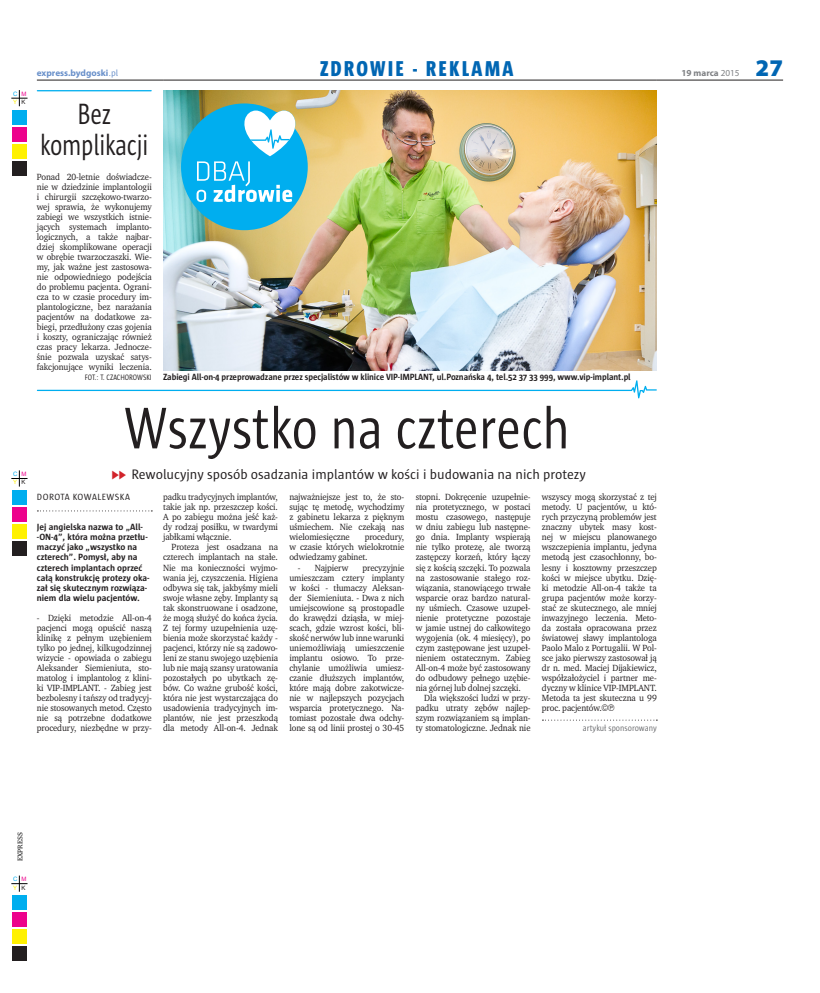
<style>
.page{position:relative;width:820px;height:993px;background:#fff}
.page>*{position:absolute;margin:0;border:0;box-sizing:border-box;transform-origin:0 0}
.N_201_Tytuł_60pt_Reg{font:60px "Sun CE";color:#231f20;scale:.85 1}
.N_202_Tytuł_30pt_Reg{font:30px/31px "Sun CE";letter-spacing:-.01em;color:#231f20;text-align:center;scale:.79 1}
.N_999_data_nieparz{font:900 24px "Myriad Pro";color:#0166b3}
.N_999_pagina_tytul{font:800 22px "Sun Cd CE";letter-spacing:.1em;color:#0166b3}
.N_205_Podtytuł_duzy{font:14px "Sun CE";color:#231f20}
.N_001_akapit{font:9.2px/10px "Charter Pl";letter-spacing:-.01em;color:#231f20;text-align:justify;scale:.94 1}
.N_006_fot_samodzieln{font:9.2px/10px "Charter Pl";letter-spacing:-.01em;color:#231f20;text-align:justify;scale:.94 1}
.N_001_1_akapit{font:9.2px/10px "Charter Pl";letter-spacing:-.01em;color:#231f20;text-align:justify;scale:.94 1}
.N_004_glowka{font:700 9.2px/10px "Sun CE";color:#231f20}
.N_006_fot_podpis{font:700 9.2px "Sun CE";letter-spacing:-.01em;color:#231f20;scale:.96 1}
.N_999_opis_nieparz{font:700 9.2px "Myriad Pro";color:#6990ca}
.N_003_autor{font:9.2px "Sun CE";letter-spacing:.05em;color:#231f20}
.N_999_data_nieparz-2{font:700 9.2px "Myriad Pro";color:#808285}
.N_005_mail_autora{font:9px "Sun CE";color:#6c6d70;scale:.9 1}
.N_006_fot_samodzieln-2{font:8px "Sun CE";color:#231f20;scale:.85 1}
.t1{font:7px "Charter Pl";color:#000}
.t2{font:6px "Arial";color:#00aeef}
.t3{font:6px "Arial";color:#ed028c}
.t4{font:6px "Arial";color:#fff101}
.t5{font:6px "Arial";color:#231f20}
.s1{font-family:"Sun CE";font-weight:400}
.s2{font-weight:400}
.s3{font-family:"Painter Man Regular"}
</style>
<div class="page">
<div style="left:12px;top:110px;width:14px;height:14px;background:#00aeef"></div>
<div style="left:12px;top:127px;width:14px;height:14px;background:#ed028c"></div>
<div style="left:12px;top:144px;width:14px;height:14px;background:#fff101"></div>
<div style="left:12px;top:161px;width:14px;height:14px;background:#231f20"></div>
<svg style="left:11px;top:90px;width:16px;height:16px"></svg>
<div style="left:12px;top:490px;width:14px;height:14px;background:#00aeef"></div>
<div style="left:12px;top:507px;width:14px;height:14px;background:#ed028c"></div>
<div style="left:12px;top:524px;width:14px;height:14px;background:#fff101"></div>
<div style="left:12px;top:541px;width:14px;height:14px;background:#231f20"></div>
<svg style="left:11px;top:470px;width:16px;height:16px"></svg>
<div style="left:12px;top:895px;width:14px;height:14px;background:#00aeef"></div>
<div style="left:12px;top:912px;width:14px;height:14px;background:#ed028c"></div>
<div style="left:12px;top:929px;width:14px;height:14px;background:#fff101"></div>
<div style="left:12px;top:946px;width:14px;height:14px;background:#231f20"></div>
<svg style="left:11px;top:875px;width:16px;height:16px"></svg>
<hr style="left:37px;top:80px;width:126px;height:1px;background:#231f20">
<hr style="left:163px;top:80px;width:493px;height:1px;background:#231f20">
<hr style="left:656px;top:80px;width:126px;height:1px;background:#231f20">
<svg style="left:37px;top:510px;width:115px;height:1px"></svg>
<svg style="left:542px;top:719px;width:115px;height:1px"></svg>
<svg style="left:37px;top:380px;width:619px;height:18px"></svg>
<img style="left:163px;top:90px;width:493px;height:280px">
<hr style="left:37px;top:90px;width:114px;height:1px;background:#00aeef">
<div style="left:181px;top:103px;width:126px;height:127px;background:#00aeef;border-radius:50%"></div>
<svg style="left:196px;top:110px;width:101px;height:92px"></svg>
<p class="t2" style="left:13px;top:90px;width:6px">C</p>
<p class="t3" style="left:21px;top:90px;width:6px">M</p>
<p class="t4" style="left:13px;top:98px;width:6px">Y</p>
<p class="t5" style="left:21px;top:98px;width:6px">K</p>
<p class="t2" style="left:13px;top:470px;width:6px">C</p>
<p class="t3" style="left:21px;top:470px;width:6px">M</p>
<p class="t4" style="left:13px;top:478px;width:6px">Y</p>
<p class="t5" style="left:21px;top:478px;width:6px">K</p>
<p class="N_999_opis_nieparz" style="left:37px;top:67px;width:83px">express.bydgoski<span class="s1">.pl</span></p>
<p class="N_999_pagina_tytul" style="left:320px;top:56px;width:195px">ZDROWIE - REKLAMA</p>
<p class="N_999_data_nieparz-2" style="left:681px;top:67px;width:60px">19 marca <span class="s2">2015</span></p>
<p class="N_999_data_nieparz" style="left:755px;top:54px;width:29px">27</p>
<p class="N_202_Tytuł_30pt_Reg" style="left:40px;top:98px;width:138px">Bez komplikacji</p>
<p class="N_006_fot_samodzieln" style="left:37px;top:172px;width:124px">Ponad 20-letnie doświadcze&shy;nie w dziedzinie implantologii i chirurgii szczękowo-twarzo&shy;wej sprawia, że wykonujemy zabiegi we wszystkich istnie&shy;jących systemach implanto&shy;logicznych, a także najbar&shy;dziej skomplikowane operacji w obrębie twarzoczaszki. Wie&shy;my, jak ważne jest zastosowa&shy;nie odpowiedniego podejścia do problemu pacjenta. Ograni&shy;cza to w czasie procedury im&shy;plantologiczne, bez narażania pacjentów na dodatkowe za&shy;biegi, przedłużony czas gojenia i koszty, ograniczając również czas pracy lekarza. Jednocze&shy;śnie pozwala uzyskać satys&shy;fakcjonujące wyniki leczenia.</p>
<p class="N_006_fot_samodzieln-2" style="left:85px;top:373px;width:80px">FOT.: T. CZACHOROWSKI</p>
<p class="N_006_fot_podpis" style="left:163px;top:372px;width:488px">Zabiegi All-on-4 przeprowadzane przez specjalistów w klinice VIP-IMPLANT, ul.Poznańska 4, tel.52 37 33 999, www.vip-implant.pl</p>
<p class="N_201_Tytuł_60pt_Reg" style="left:124px;top:395px;width:526px">Wszystko na czterech</p>
<p class="N_205_Podtytuł_duzy" style="left:131px;top:467px;width:455px">Rewolucyjny sposób osadzania implantów w kości i budowania na nich protezy</p>
<p class="N_003_autor" style="left:37px;top:492px;width:94px">DOROTA KOWALEWSKA</p>
<p class="N_004_glowka" style="left:37px;top:522px;width:114px">Jej angielska nazwa to „All--ON-4”, która można przetłu&shy;maczyć jako „wszystko na czterech”. Pomysł, aby na czterech implantach oprzeć całą konstrukcję protezy oka&shy;zał się skutecznym rozwiąza&shy;niem dla wielu pacjentów.</p>
<p class="N_001_1_akapit" style="left:37px;top:612px;width:124px">- Dzięki metodzie All-on-4 pacjenci mogą opuścić naszą klinikę z pełnym uzębieniem tylko po jednej, kilkugodzinnej wizycie - opowiada o zabiegu Aleksander Siemieniuta, sto&shy;matolog i implantolog z klini&shy;ki VIP-IMPLANT. - Zabieg jest bezbolesny i tańszy od tradycyj&shy;nie stosowanych metod. Często nie są potrzebne dodatkowe procedury, niezbędne w przy-</p>
<p class="N_001_1_akapit" style="left:163px;top:492px;width:124px">padku tradycyjnych implantów, takie jak np. przeszczep kości.<br>A po zabiegu można jeść każ&shy;dy rodzaj posiłku, w twardymi jabłkami włącznie.</p>
<p class="N_001_akapit" style="left:163px;top:542px;width:124px;text-indent:9px">Proteza jest osadzana na czterech implantach na stałe.<br>Nie ma konieczności wyjmo&shy;wania jej, czyszczenia. Higiena odbywa się tak, jakbyśmy mieli swoje własne zęby. Implanty są tak skonstruowane i osadzone, że mogą służyć do końca życia.<br>Z tej formy uzupełnienia uzę&shy;bienia może skorzystać każdy - pacjenci, którzy nie są zadowo&shy;leni ze stanu swojego uzębienia lub nie mają szansy uratowania pozostałych po ubytkach zę&shy;bów. Co ważne grubość kości, która nie jest wystarczająca do usadowienia tradycyjnych im&shy;plantów, nie jest przeszkodą dla metody All-on-4. Jednak</p>
<p class="N_001_akapit" style="left:415px;top:492px;width:124px">stopni. Dokręcenie uzupełnie&shy;nia protetycznego, w postaci mostu czasowego, następuje w dniu zabiegu lub następne&shy;go dnia. Implanty wspierają nie tylko protezę, ale tworzą zastępczy korzeń, który łączy się z kością szczęki. To pozwala na zastosowanie stałego roz&shy;wiązania, stanowiącego trwałe wsparcie oraz bardzo natural&shy;ny uśmiech. Czasowe uzupeł&shy;nienie protetyczne pozostaje w jamie ustnej do całkowitego wygojenia (ok. 4 miesięcy), po czym zastępowane jest uzupeł&shy;nieniem ostatecznym. Zabieg All-on-4 może być zastosowany do odbudowy pełnego uzębie&shy;nia górnej lub dolnej szczęki.</p>
<p class="N_001_akapit" style="left:415px;top:692px;width:124px;text-indent:9px">Dla większości ludzi w przy&shy;padku utraty zębów najlep&shy;szym rozwiązaniem są implan&shy;ty stomatologiczne. Jednak nie</p>
<p class="N_001_akapit" style="left:541px;top:492px;width:124px">wszyscy mogą skorzystać z tej metody. U pacjentów, u któ&shy;rych przyczyną problemów jest znaczny ubytek masy kost&shy;nej w miejscu planowanego wszczepienia implantu, jedyna metodą jest czasochłonny, bo&shy;lesny i kosztowny przeszczep kości w miejsce ubytku. Dzię&shy;ki metodzie All-on-4 także ta grupa pacjentów może korzy&shy;stać ze skutecznego, ale mniej inwazyjnego leczenia. Meto&shy;da została opracowana przez światowej sławy implantologa Paolo Malo z Portugalii. W Pol&shy;sce jako pierwszy zastosował ją dr n. med. Maciej Dijakiewicz, współzałożyciel i partner me&shy;dyczny w klinice VIP-IMPLANT.<br>Metoda ta jest skuteczna u 99 proc. pacjentów.<span class="s3">CP</span></p>
<p class="N_005_mail_autora" style="left:582px;top:722px;width:84px">artykuł sponsorowany</p>
<p class="N_001_akapit" style="left:289px;top:492px;width:124px">najważniejsze jest to, że sto&shy;sując tę metodę, wychodzimy z gabinetu lekarza z pięknym uśmiechem. Nie czekają nas wielomiesięczne</p>
<p class="N_001_akapit" style="left:289px;top:532px;width:124px;text-indent:75px">procedury, w czasie których wielokrotnie odwiedzamy gabinet.</p>
<p class="N_001_akapit" style="left:298px;top:562px;width:55px">- Najpierw</p>
<p class="N_001_akapit" style="left:289px;top:562px;width:124px;text-indent:73px">precyzyjnie umieszczam cztery implanty w kości - tłumaczy Aleksan&shy;der Siemieniuta. - Dwa z nich umiejscowione są prostopadle do krawędzi dziąsła, w miej&shy;scach, gdzie wzrost kości, bli&shy;skość nerwów lub inne warunki uniemożliwiają umieszczenie implantu osiowo. To prze&shy;chylanie umożliwia umiesz&shy;czanie dłuższych implantów, które mają dobre zakotwicze&shy;nie w najlepszych pozycjach wsparcia protetycznego. Na&shy;tomiast pozostałe dwa odchy&shy;lone są od linii prostej o 30-45</p>
<p class="t1" style="left:16px;top:860px;width:30px;rotate:-90deg">EXPRESS</p>
<p class="t2" style="left:13px;top:875px;width:6px">C</p>
<p class="t3" style="left:21px;top:874px;width:6px">M</p>
<p class="t4" style="left:13px;top:883px;width:6px">Y</p>
<p class="t5" style="left:21px;top:883px;width:6px">K</p>
</div>
